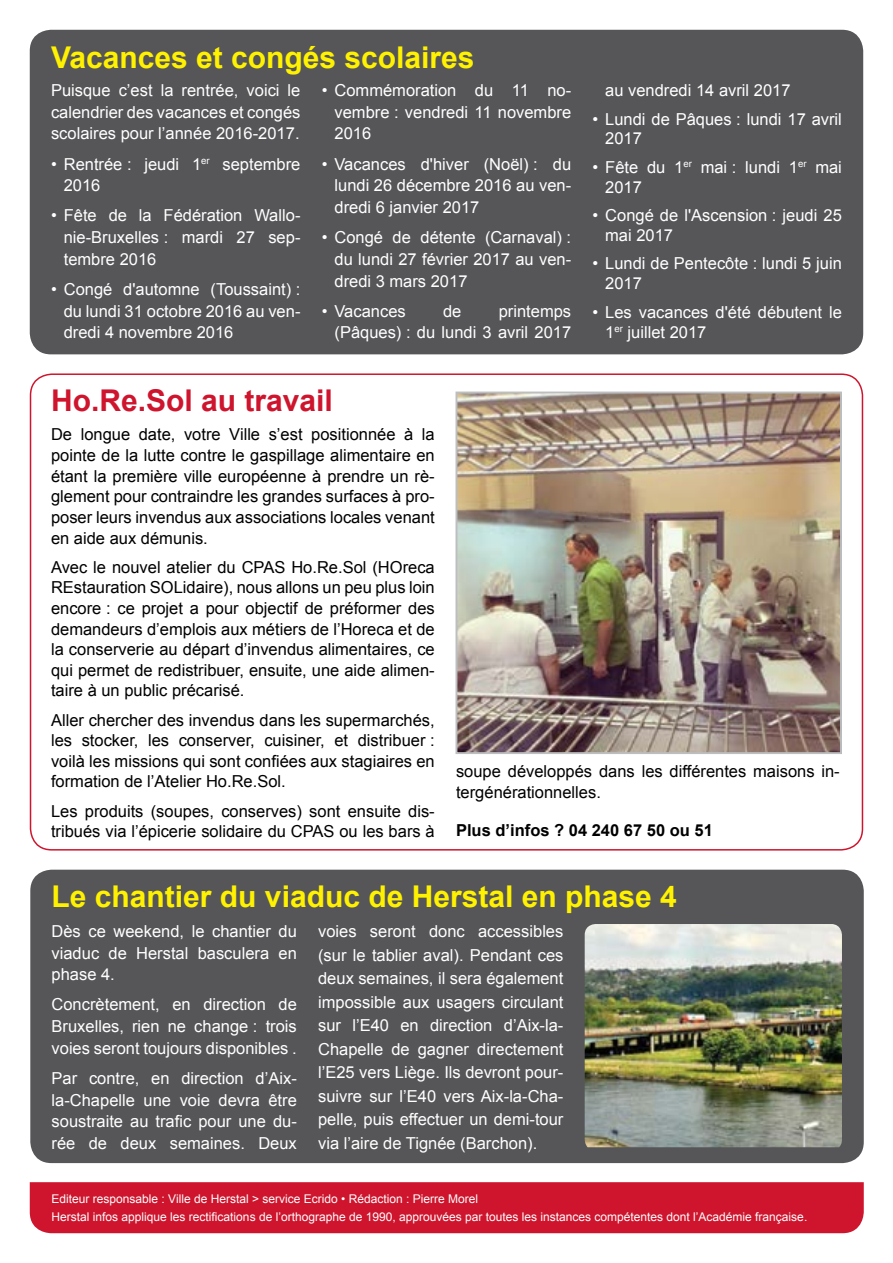
<style>
.page{position:relative;width:893px;height:1263px;background:#fff}
.page>*{position:absolute;margin:0;border:0;box-sizing:border-box;transform-origin:0 0}
.t1{font:700 30px "Arial";color:#fff200}
.t2{font:700 30px "Arial";color:#ce152d}
.t3{font:16.5px/21.8px "Arial";color:#fff;text-align:justify}
.t4{font:16.5px/20.7px "Arial";color:#000;text-align:justify}
.t5{font:700 16.5px "Arial";color:#000}
.t6{font:12px/17.2px "Arial";color:#fff}
</style>
<div class="page">
<div style="left:30px;top:30px;width:833px;height:324px;background:#565659;border-radius:21px"></div>
<img style="left:458px;top:394px;width:381px;height:357px">
<div style="left:455px;top:391px;width:387px;height:363px;border:2px solid #bcbec0"></div>
<div style="left:30px;top:870px;width:834px;height:293px;background:#565659;border-radius:21px"></div>
<img style="left:585px;top:924px;width:257px;height:223px">
<div style="left:30px;top:1182px;width:834px;height:51px;background:#ce152d"></div>
<h1 class="t1" style="left:51px;top:37px;width:425px">Vacances et congés scolaires</h1>
<p class="t3" style="left:51px;top:79px;width:251px">Puisque c’est la rentrée, voici le calendrier des vacances et congés scolaires pour l’année 2016-2017.</p>
<p class="t3" style="left:64px;top:153px;width:238px;text-indent:-13px">• Rentrée : jeudi 1<sup>er</sup> septembre<br>2016</p>
<p class="t3" style="left:64px;top:205px;width:238px;text-indent:-13px">• Fête de la Fédération Wallo&shy;nie-Bruxelles : mardi 27 sep&shy;tembre 2016</p>
<p class="t3" style="left:64px;top:278px;width:238px;text-indent:-13px">• Congé d'automne (Toussaint) : du lundi 31 octobre 2016 au ven&shy;dredi 4 novembre 2016</p>
<p class="t3" style="left:334px;top:80px;width:238px;text-indent:-13px">• Commémoration du 11 no&shy;vembre : vendredi 11 novembre 2016</p>
<p class="t3" style="left:334px;top:153px;width:238px;text-indent:-13px">• Vacances d'hiver (Noël) : du lundi 26 décembre 2016 au ven&shy;dredi 6 janvier 2017</p>
<p class="t3" style="left:334px;top:227px;width:238px;text-indent:-13px">• Congé de détente (Carnaval) : du lundi 27 février 2017 au ven&shy;dredi 3 mars 2017</p>
<p class="t3" style="left:322px;top:300px;width:85px">• Vacances</p>
<p class="t3" style="left:443px;top:300px;width:20px">de</p>
<p class="t3" style="left:334px;top:300px;width:238px;text-align:right">printemps<br>(Pâques) : du lundi 3 avril 2017</p>
<p class="t3" style="left:605px;top:80px;width:187px">au vendredi 14 avril 2017</p>
<p class="t3" style="left:605px;top:109px;width:238px;line-height:20px;text-indent:-13px">• Lundi de Pâques : lundi 17 avril<br>2017</p>
<p class="t3" style="left:605px;top:157px;width:238px;line-height:20px;text-indent:-13px">• Fête du 1<sup>er</sup> mai : lundi 1<sup>er</sup> mai<br>2017</p>
<p class="t3" style="left:605px;top:206px;width:238px;line-height:20px;text-indent:-13px">• Congé de l'Ascension : jeudi 25 mai 2017</p>
<p class="t3" style="left:605px;top:254px;width:238px;line-height:20px;text-indent:-13px">• Lundi de Pentecôte : lundi 5 juin<br>2017</p>
<p class="t3" style="left:605px;top:302px;width:238px;line-height:20px;text-indent:-13px">• Les vacances d'été débutent le<br>1<sup>er</sup> juillet 2017</p>
<h1 class="t2" style="left:51px;top:381px;width:283px">Ho.Re.Sol au travail</h1>
<p class="t4" style="left:51px;top:424px;width:385px">De longue date, votre Ville s’est positionnée à la pointe de la lutte contre le gaspillage alimentaire en étant la première ville européenne à prendre un rè&shy;glement pour contraindre les grandes surfaces à pro&shy;poser leurs invendus aux associations locales venant en aide aux démunis.</p>
<p class="t4" style="left:51px;top:557px;width:385px">Avec le nouvel atelier du CPAS Ho.Re.Sol (HOreca REstauration SOLidaire), nous allons un peu plus loin encore : ce projet a pour objectif de préformer des demandeurs d’emplois aux métiers de l’Horeca et de la conserverie au départ d’invendus alimentaires, ce qui permet de redistribuer, ensuite, une aide alimen&shy;taire à un public précarisé.</p>
<p class="t4" style="left:51px;top:710px;width:385px">Aller chercher des invendus dans les supermarchés, les stocker, les conserver, cuisiner, et distribuer : voilà les missions qui sont confiées aux stagiaires en formation de l’Atelier Ho.Re.Sol.</p>
<p class="t4" style="left:51px;top:801px;width:385px">Les produits (soupes, conserves) sont ensuite dis&shy;tribués via l’épicerie solidaire du CPAS ou les bars à</p>
<p class="t4" style="left:456px;top:761px;width:385px">soupe développés dans les différentes maisons in&shy;tergénérationnelles.</p>
<p class="t5" style="left:456px;top:819px;width:258px">Plus d’infos ? 04 240 67 50 ou 51</p>
<h1 class="t1" style="left:52px;top:876px;width:627px">Le chantier du viaduc de Herstal en phase 4</h1>
<p class="t3" style="left:52px;top:921px;width:247px">Dès ce weekend, le chantier du viaduc de Herstal basculera en phase 4.</p>
<p class="t3" style="left:52px;top:994px;width:247px">Concrètement, en direction de Bruxelles, rien ne change : trois voies seront toujours disponibles .</p>
<p class="t3" style="left:52px;top:1067px;width:247px">Par contre, en direction d’Aix&shy;la-Chapelle une voie devra être soustraite au trafic pour une du&shy;rée de deux semaines. Deux</p>
<p class="t3" style="left:318px;top:920px;width:247px;line-height:23.5px">voies seront donc accessibles (sur le tablier aval). Pendant ces deux semaines, il sera également impossible aux usagers circulant sur l’E40 en direction d’Aix-la-Chapelle de gagner directement l’E25 vers Liège. Ils devront pour&shy;suivre sur l’E40 vers Aix-la-Cha&shy;pelle, puis effectuer un demi-tour via l’aire de Tignée (Barchon).</p>
<p class="t6" style="left:52px;top:1191px;width:757px">Editeur responsable : Ville de Herstal &gt; service Ecrido • Rédaction : Pierre Morel<br>Herstal infos applique les rectifications de l’orthographe de 1990, approuvées par toutes les instances compétentes dont l’Académie française.</p>
</div>
